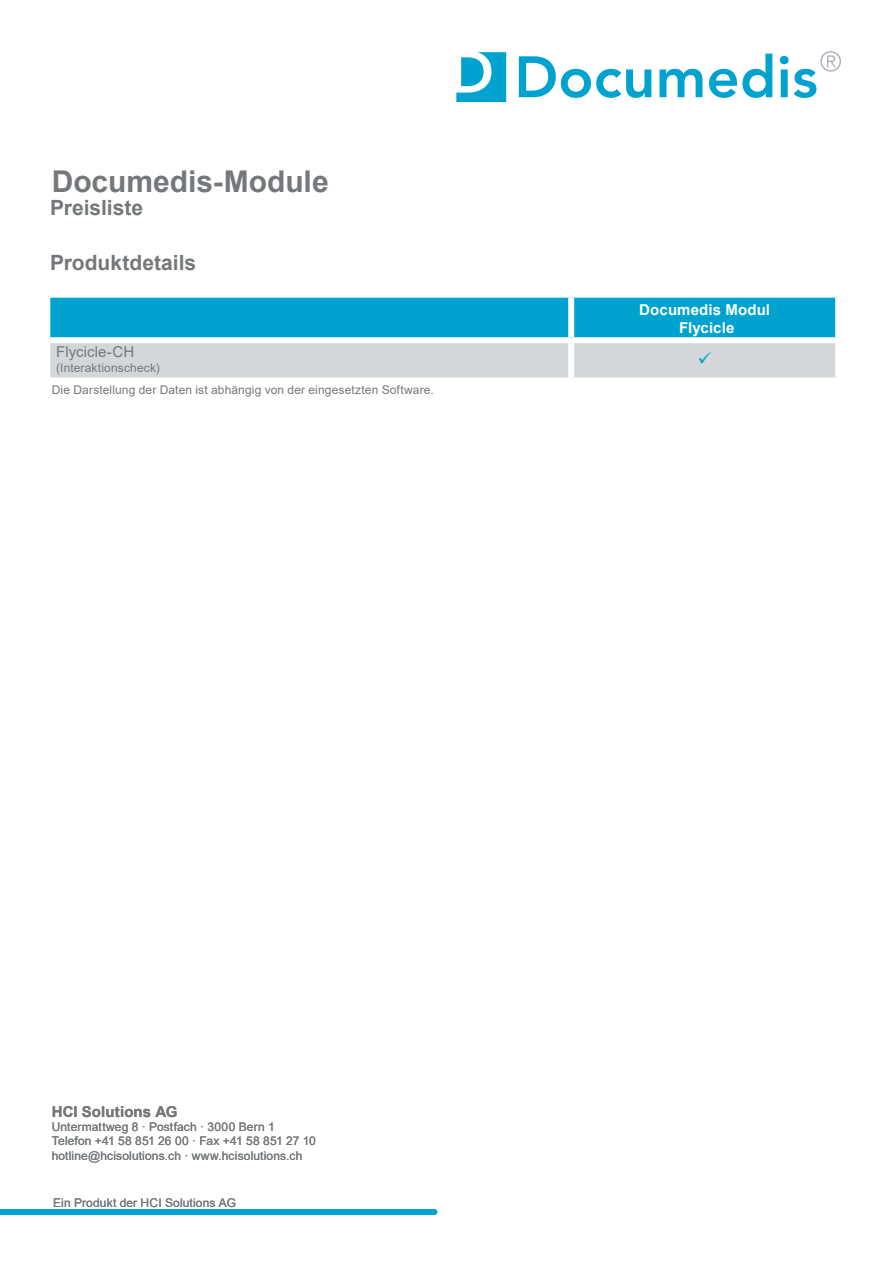
<style>
.page{position:relative;width:893px;height:1263px;background:#fff}
.page>*{position:absolute;margin:0;border:0;box-sizing:border-box;transform-origin:0 0}
.t1{font:700 30px "Arial";color:#74787b}
.t2{font:700 21px "Arial";color:#74787b}
.t3{font:700 15px/18px "Arial";letter-spacing:.01em;color:#fff;text-align:center}
.t4{font:700 15px "Arial";letter-spacing:.005em;color:#74787b}
.t5{font:15px "Arial";letter-spacing:.005em;color:#74787b}
.t6{font:12px/14.4px "Arial";letter-spacing:.01em;color:#74787b}
</style>
<div class="page">
<svg style="left:519px;top:56px;width:132px;height:42px"></svg>
<svg style="left:659px;top:69px;width:43px;height:28px"></svg>
<svg style="left:709px;top:54px;width:63px;height:44px"></svg>
<svg style="left:780px;top:51px;width:61px;height:47px"></svg>
<svg style="left:456px;top:52px;width:50px;height:50px"></svg>
<div style="left:0;top:1209px;width:434px;height:6px;background:#00a3d0"></div>
<svg style="left:50px;top:298px;width:788px;height:79px;background:#6fc0d8"></svg>
<h1 class="t1" style="left:52px;top:160px;width:278px">Documedis-Module</h1>
<h2 class="t2" style="left:50px;top:193px;width:94px">Preisliste</h2>
<h2 class="t2" style="left:50px;top:248px;width:147px">Produktdetails</h2>
<p class="t5" style="left:56px;top:341px;width:80px">Flycicle-CH</p>
<p class="t6" style="left:56px;top:360px;width:105px">(Interaktionscheck)</p>
<p class="t6" style="left:52px;top:382px;width:384px">Die Darstellung der Daten ist abhängig von der eingesetzten Software.</p>
<p class="t3" style="left:639px;top:301px;width:132px">Documedis Modul<br>Flycicle</p>
<p class="t4" style="left:52px;top:1101px;width:127px">HCI Solutions AG</p>
<p class="t6" style="left:52px;top:1119px;width:266px">Untermattweg 8 · Postfach · 3000 Bern 1<br>Telefon +41 58 851 26 00 · Fax +41 58 851 27 10 hotline@hcisolutions.ch · www.hcisolutions.ch</p>
<p class="t6" style="left:53px;top:1195px;width:184px">Ein Produkt der HCI Solutions AG</p>
</div>
